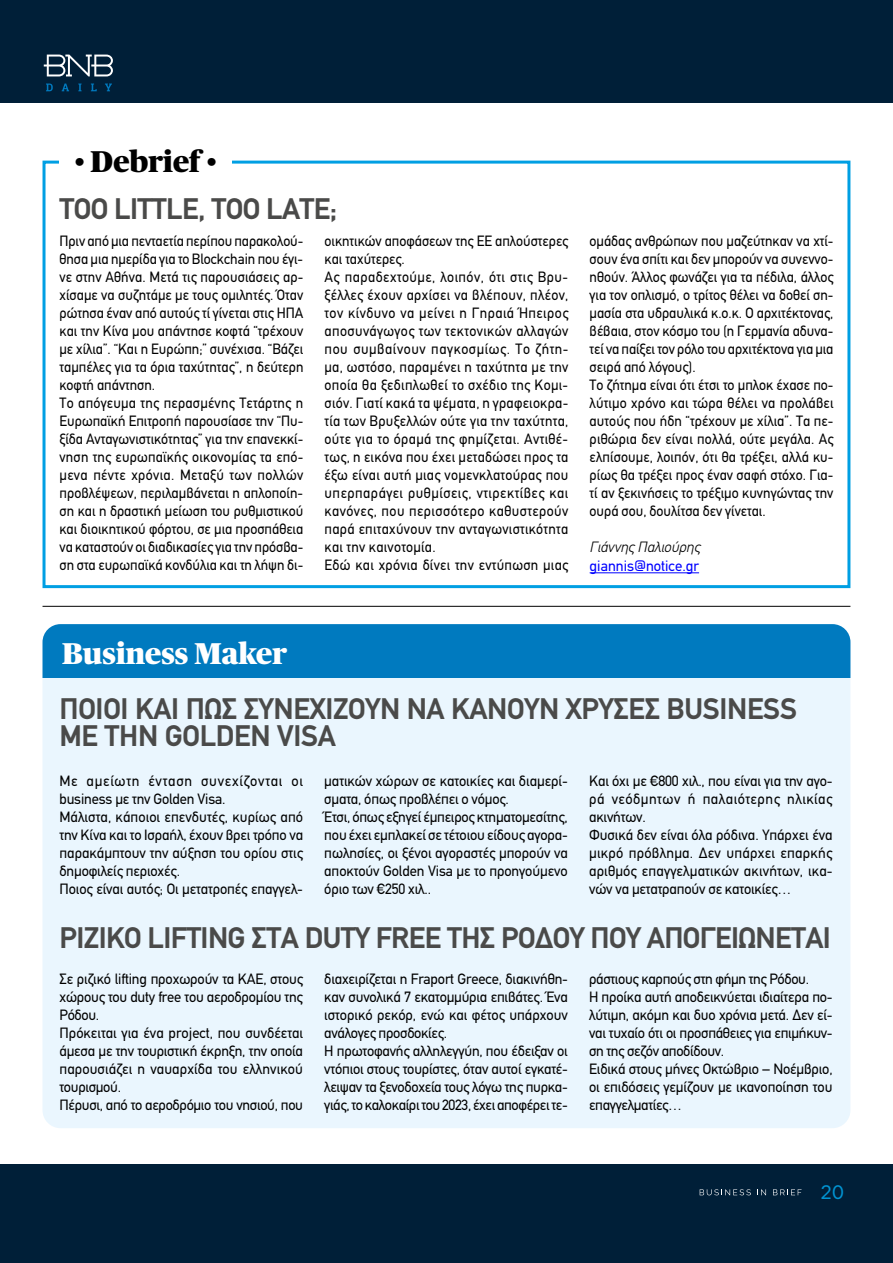
<style>
.page{position:relative;width:893px;height:1263px;background:#fff}
.page>*{position:absolute;margin:0;border:0;box-sizing:border-box;transform-origin:0 0}
.t1{font:700 30px/27px "PF Din Text";letter-spacing:-.02em;color:#4a4a49}
.t2{font:900 30px "Publico Headline";color:#fff}
.t3{font:900 30px "Publico Headline";color:#000}
.t4{font:19.5px "CF Asty Std";color:#0093d1}
.t5{font:15px/18px "PF Din Text";color:#000}
.t6{font:15px/18px "PF Din Text";color:#000;scale:.95 1}
.t7{font:15px/18px "PF Din Text";letter-spacing:.025em;color:#000;scale:.95 1}
.t8{font:15px "PF Din Text";color:#00f}
.t9{font:italic 300 15px "PF Din Text";color:#000}
</style>
<div class="page">
<div style="left:0;top:0;width:893px;height:102px;background:#001f38"></div>
<svg style="left:46px;top:84px;width:7px;height:7px"></svg>
<svg style="left:62px;top:84px;width:7px;height:7px"></svg>
<svg style="left:78px;top:84px;width:4px;height:7px"></svg>
<svg style="left:91px;top:84px;width:6px;height:7px"></svg>
<svg style="left:105px;top:84px;width:7px;height:7px"></svg>
<svg style="left:44px;top:55px;width:69px;height:21px"></svg>
<div style="left:0;top:1164px;width:893px;height:99px;background:#001f38"></div>
<svg style="left:700px;top:1189px;width:51px;height:6px"></svg>
<svg style="left:757px;top:1189px;width:9px;height:6px"></svg>
<svg style="left:773px;top:1189px;width:28px;height:6px"></svg>
<div style="left:43px;top:624px;width:807px;height:504px;background:#eaf6fe;border-radius:18px"></div>
<div style="left:43px;top:624px;width:807px;height:54px;background:#007abf"></div>
<div style="left:43px;top:161px;width:807px;height:427px;border:3px solid #009fe3"></div>
<div style="left:60px;top:141px;width:172px;height:31px;background:#fff"></div>
<hr style="left:590px;top:572px;width:109px;height:1px;background:#00f">
<hr style="left:43px;top:606px;width:807px;height:1px;background:#000">
<h1 class="t3" style="left:75px;top:140px;width:143px">• Debrief •</h1>
<h1 class="t1" style="left:60px;top:195px;width:279px">TOO LITTLE, TOΟ LATE;</h1>
<p class="t6" style="left:60px;top:232px;width:258px">Πριν από μια πενταετία περίπου παρακολού&shy;θησα μια ημερίδα για το Blockchain που έγι&shy;νε στην Αθήνα. Μετά τις παρουσιάσεις αρ&shy;χίσαμε να συζητάμε με τους ομιλητές. Όταν ρώτησα έναν από αυτούς τί γίνεται στις ΗΠΑ και την Κίνα μου απάντησε κοφτά “τρέχουν με χίλια”. “Και η Ευρώπη;” συνέχισα. “Bάζει ταμπέλες για τα όρια ταχύτητας”, η δεύτερη κοφτή απάντηση.<br>Το απόγευμα της περασμένης Τετάρτης η Ευρωπαϊκή Επιτροπή παρουσίασε την “Πυ&shy;ξίδα Ανταγωνιστικότητας” για την επανεκκί&shy;νηση της ευρωπαϊκής οικονομίας τα επό&shy;μενα πέντε χρόνια. Μεταξύ των πολλών προβλέψεων, περιλαμβάνεται η απλοποίη&shy;ση και η δραστική μείωση του ρυθμιστικού και διοικητικού φόρτου, σε μια προσπάθεια να καταστούν οι διαδικασίες για την πρόσβα&shy;ση στα ευρωπαϊκά κονδύλια και τη λήψη δι-</p>
<p class="t7" style="left:325px;top:232px;width:258px">οικητικών αποφάσεων της ΕΕ απλούστερες και ταχύτερες.<br>Ας παραδεχτούμε, λοιπόν, ότι στις Βρυ&shy;ξέλλες έχουν αρχίσει να βλέπουν, πλέον, τον κίνδυνο να μείνει η Γηραιά Ήπειρος αποσυνάγωγος των τεκτονικών αλλαγών που συμβαίνουν παγκοσμίως. Το ζήτη&shy;μα, ωστόσο, παραμένει η ταχύτητα με την οποία θα ξεδιπλωθεί το σχέδιο της Κομι&shy;σιόν. Γιατί κακά τα ψέματα, η γραφειοκρα&shy;τία των Βρυξελλών ούτε για την ταχύτητα, ούτε για το όραμά της φημίζεται. Αντιθέ&shy;τως, η εικόνα που έχει μεταδώσει προς τα έξω είναι αυτή μιας νομενκλατούρας που υπερπαράγει ρυθμίσεις, ντιρεκτίβες και κανόνες, που περισσότερο καθυστερούν παρά επιταχύνουν την ανταγωνιστικότητα και την καινοτομία.<br>Εδώ και χρόνια δίνει την εντύπωση μιας</p>
<p class="t6" style="left:590px;top:232px;width:258px">ομάδας ανθρώπων που μαζεύτηκαν να χτί&shy;σουν ένα σπίτι και δεν μπορούν να συνεννο&shy;ηθούν. Άλλος φωνάζει για τα πέδιλα, άλλος για τον οπλισμό, ο τρίτος θέλει να δοθεί ση&shy;μασία στα υδραυλικά κ.ο.κ. Ο αρχιτέκτονας, βέβαια, στον κόσμο του (η Γερμανία αδυνα&shy;τεί να παίξει τον ρόλο του αρχιτέκτονα για μια σειρά από λόγους).<br>Το ζήτημα είναι ότι έτσι το μπλοκ έχασε πο&shy;λύτιμο χρόνο και τώρα θέλει να προλάβει αυτούς που ήδη “τρέχουν με χίλια”. Τα πε&shy;ριθώρια δεν είναι πολλά, ούτε μεγάλα. Ας ελπίσουμε, λοιπόν, ότι θα τρέξει, αλλά κυ&shy;ρίως θα τρέξει προς έναν σαφή στόχο. Για&shy;τί αν ξεκινήσεις το τρέξιμο κυνηγώντας την ουρά σου, δουλίτσα δεν γίνεται.</p>
<p class="t9" style="left:590px;top:538px;width:112px">Γιάννης Παλιούρης</p>
<p class="t8" style="left:590px;top:557px;width:111px">giannis@notice.gr</p>
<h1 class="t2" style="left:62px;top:631px;width:227px">Business Maker</h1>
<h1 class="t1" style="left:60px;top:695px;width:739px">ΠΟΙΟΙ ΚΑΙ ΠΏΣ ΣΥΝΕΧΊΖΟΥΝ ΝΑ ΚΆΝΟΥΝ ΧΡΥΣΈΣ BUSINESS<br>ΜΕ ΤΗΝ GOLDEN VISA</h1>
<p class="t5" style="left:60px;top:772px;width:245px">Με αμείωτη ένταση συνεχίζονται οι business με την Golden Visa.<br>Μάλιστα, κάποιοι επενδυτές, κυρίως από την Κίνα και το Ισραήλ, έχουν βρει τρόπο να παρακάμπτουν την αύξηση του ορίου στις δημοφιλείς περιοχές.<br>Ποιος είναι αυτός; Οι μετατροπές επαγγελ-</p>
<p class="t5" style="left:324px;top:772px;width:245px">ματικών χώρων σε κατοικίες και διαμερί&shy;σματα, όπως προβλέπει ο νόμος.<br>Έτσι, όπως εξηγεί έμπειρος κτηματομεσίτης, που έχει εμπλακεί σε τέτοιου είδους αγορα&shy;πωλησίες, οι ξένοι αγοραστές μπορούν να αποκτούν Golden Visa με το προηγούμενο όριο των €250 χιλ..</p>
<p class="t5" style="left:589px;top:772px;width:245px">Και όχι με €800 χιλ., που είναι για την αγο&shy;ρά νεόδμητων ή παλαιότερης ηλικίας ακινήτων.<br>Φυσικά δεν είναι όλα ρόδινα. Υπάρχει ένα μικρό πρόβλημα. Δεν υπάρχει επαρκής αριθμός επαγγελματικών ακινήτων, ικα&shy;νών να μετατραπούν σε κατοικίες…</p>
<h1 class="t1" style="left:60px;top:924px;width:773px">ΡΙΖΙΚΟ LIFTING ΣΤΑ DUTY FREE ΤΗΣ ΡΟΔΟΥ ΠΟΥ ΑΠΟΓΕΙΩΝΕΤΑΙ</h1>
<p class="t5" style="left:60px;top:970px;width:245px">Σε ριζικό lifting προχωρούν τα ΚΑΕ, στους χώρους του duty free του αεροδρομίου της<br>Ρόδου.<br>Πρόκειται για ένα project, που συνδέεται άμεσα με την τουριστική έκρηξη, την οποία παρουσιάζει η ναυαρχίδα του ελληνικού τουρισμού.<br>Πέρυσι, από το αεροδρόμιο του νησιού, που</p>
<p class="t5" style="left:324px;top:970px;width:245px">διαχειρίζεται η Fraport Greece, διακινήθη&shy;καν συνολικά 7 εκατομμύρια επιβάτες. Ένα ιστορικό ρεκόρ, ενώ και φέτος υπάρχουν ανάλογες προσδοκίες.<br>Η πρωτοφανής αλληλεγγύη, που έδειξαν οι ντόπιοι στους τουρίστες, όταν αυτοί εγκατέ&shy;λειψαν τα ξενοδοχεία τους λόγω της πυρκα&shy;γιάς, το καλοκαίρι του 2023, έχει αποφέρει τε-</p>
<p class="t5" style="left:589px;top:970px;width:245px">ράστιους καρπούς στη φήμη της Ρόδου.<br>Η προίκα αυτή αποδεικνύεται ιδιαίτερα πο&shy;λύτιμη, ακόμη και δυο χρόνια μετά. Δεν εί&shy;ναι τυχαίο ότι οι προσπάθειες για επιμήκυν&shy;ση της σεζόν αποδίδουν.<br>Ειδικά στους μήνες Οκτώβριο – Νοέμβριο, οι επιδόσεις γεμίζουν με ικανοποίηση του επαγγελματίες…</p>
<h2 class="t4" style="left:821px;top:1181px;width:25px">20</h2>
</div>
